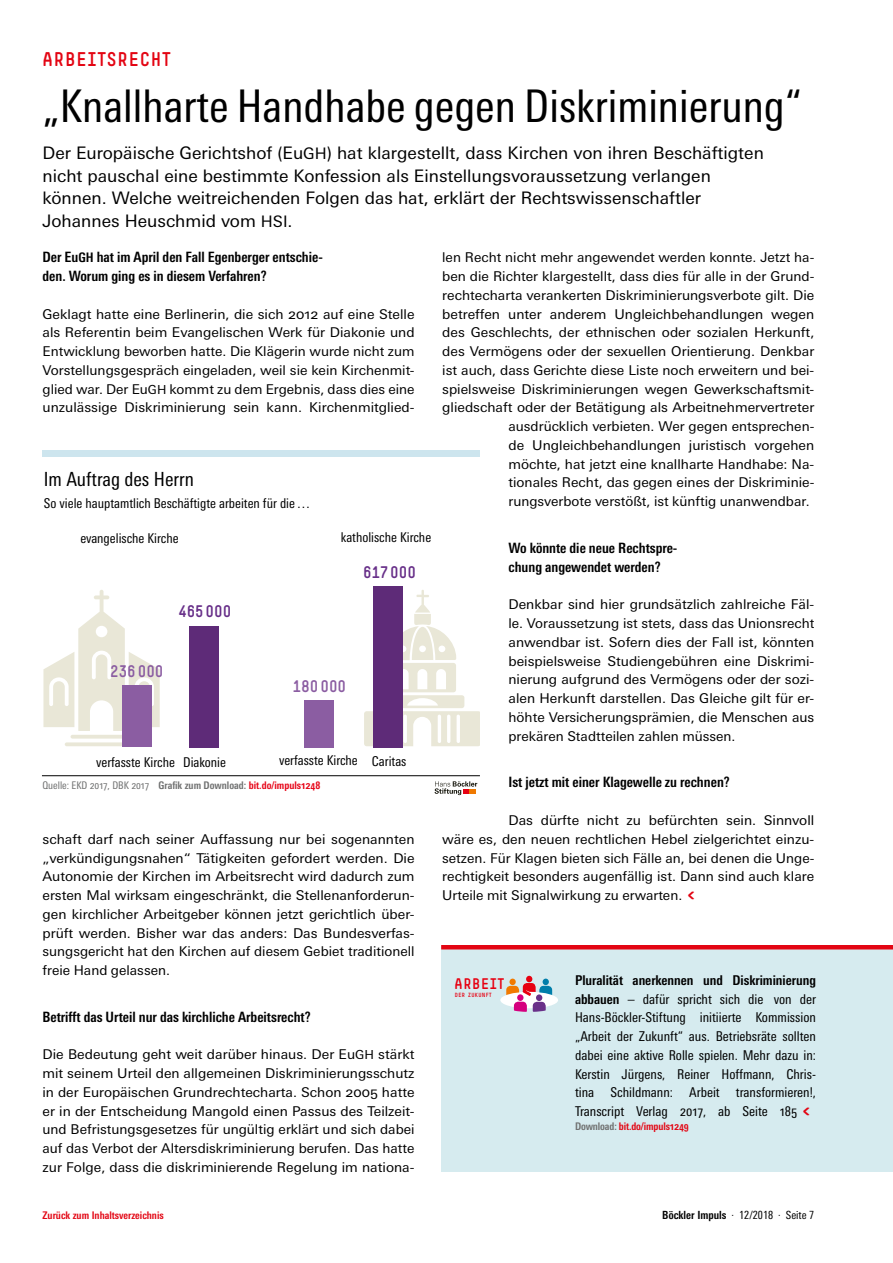
<style>
.page{position:relative;width:893px;height:1263px;background:#fff}
.page>*{position:absolute;margin:0;border:0;box-sizing:border-box;transform-origin:0 0}
._2__Head{font:condensed 45px "Univers Next Pro";color:#000}
.t1{font:condensed 19.5px "Univers Next Pro";color:#000}
._1__Stichwort{font:19.5px "Simple HBS";letter-spacing:.05em;color:#e30513}
._3__Vorspann{font:17.25px/22.5px "Univers Next Pro";color:#000}
.t2{font:16.5px "Simple HBS";color:#8b5da2}
.t3{font:16.5px "Simple HBS";color:#683089}
.t4{font:15.15px "Simple HBS";letter-spacing:.05em;color:#e70011}
._9__Frage_Interview{font:700 condensed 14.25px/18.8px "Univers Next Pro";color:#000}
._9__Antwort_Intervie{font:13.5px/18.8px "Univers Next Pro";color:#000;text-align:justify}
._8__Infobox_Fließtex{font:condensed 13.5px/18.8px "Univers Next Pro";color:#000;text-align:justify}
.t5{font:condensed 11.25px "Univers Next Pro";color:#000}
.t6{font:condensed 10.5px "Univers Next Pro";color:#6f7070}
._8__Infobox_Fließtex-2{font:700 condensed 10.5px "Univers Next Pro";color:#e30513}
.t7{font:6px "Simple HBS";letter-spacing:.05em;color:#e70011}
.s1{font-size:15.9px}
.s2{font-size:13.05px}
.s3{font-size:12.45px}
.s4{font-family:"Simple HBS";font-size:18px;color:#e30513}
.s5{font-weight:700}
.s6{font-weight:700;color:#e60215}
.s7{font-family:"Simple HBS";font-stretch:normal;font-size:18px;color:#e30513}
.s8{color:#6f7070}
</style>
<div class="page">
<div style="left:442px;top:946px;width:451px;height:226px;background:#d6ebef"></div>
<div style="left:500px;top:992px;width:58px;height:16px;background:#fff;border-radius:50%"></div>
<svg style="left:506px;top:976px;width:46px;height:36px"></svg>
<hr style="left:441px;top:945px;width:452px;height:4px;background:#e30513">
<svg style="left:43px;top:590px;width:117px;height:141px"></svg>
<svg style="left:65px;top:742px;width:73px;height:4px"></svg>
<svg style="left:71px;top:735px;width:62px;height:4px"></svg>
<svg style="left:364px;top:590px;width:116px;height:156px"></svg>
<div style="left:122px;top:686px;width:30px;height:61px;background:#8b5da2"></div>
<div style="left:190px;top:626px;width:29px;height:121px;background:#5e2b78"></div>
<div style="left:304px;top:700px;width:30px;height:47px;background:#8b5da2"></div>
<div style="left:373px;top:586px;width:30px;height:161px;background:#5e2b78"></div>
<div style="left:42px;top:450px;width:438px;height:6px;background:#cde5ee"></div>
<svg style="left:435px;top:781px;width:42px;height:14px"></svg>
<hr style="left:42px;top:775px;width:438px;height:1px;background:#000">
<p class="_1__Stichwort" style="left:43px;top:48px;width:129px">ARBEITSRECHT</p>
<p class="_2__Head" style="left:43px;top:80px;width:761px">„Knallharte Handhabe gegen Diskriminierung“</p>
<p class="_3__Vorspann" style="left:43px;top:142px;width:723px">Der Europäische Gerichtshof (Eu<span class="s1">GH</span>) hat klargestellt, dass Kirchen von ihren Beschäftigten nicht pauschal eine bestimmte Konfession als Einstellungsvoraussetzung verlangen können. Welche weitreichenden Folgen das hat, erklärt der Rechtswissenschaftler Johannes Heuschmid vom <span class="s1">HSI</span>.</p>
<p class="_9__Frage_Interview" style="left:43px;top:248px;width:282px">Der Eu<span class="s2">GH</span> hat im April den Fall Egenberger entschie&shy;den. Worum ging es in diesem Verfahren?</p>
<p class="_9__Antwort_Intervie" style="left:43px;top:304px;width:374px">Geklagt hatte eine Berlinerin, die sich 2012 auf eine Stelle als Referentin beim Evangelischen Werk für Diakonie und Entwicklung beworben hatte. Die Klägerin wurde nicht zum Vorstellungsgespräch eingeladen, weil sie kein Kirchenmit&shy;glied war. Der Eu<span class="s3">GH</span> kommt zu dem Ergebnis, dass dies eine unzulässige Diskriminierung sein kann. Kirchenmitglied-</p>
<p class="_9__Antwort_Intervie" style="left:442px;top:248px;width:374px">len Recht nicht mehr angewendet werden konnte. Jetzt ha-</p>
<p class="_9__Antwort_Intervie" style="left:442px;top:267px;width:374px">ben die Richter klargestellt, dass dies für alle in der Grund-</p>
<p class="_9__Antwort_Intervie" style="left:442px;top:286px;width:374px">rechtecharta verankerten Diskriminierungsverbote gilt. Die</p>
<p class="_9__Antwort_Intervie" style="left:442px;top:304px;width:374px">betreffen unter anderem Ungleichbehandlungen wegen</p>
<p class="_9__Antwort_Intervie" style="left:442px;top:323px;width:374px">des Geschlechts, der ethnischen oder sozialen Herkunft,</p>
<p class="_9__Antwort_Intervie" style="left:442px;top:342px;width:374px">des Vermögens oder der sexuellen Orientierung. Denkbar</p>
<p class="_9__Antwort_Intervie" style="left:442px;top:361px;width:374px">ist auch, dass Gerichte diese Liste noch erweitern und bei-</p>
<p class="_9__Antwort_Intervie" style="left:442px;top:379px;width:374px">spielsweise Diskriminierungen wegen Gewerkschaftsmit-</p>
<p class="_9__Antwort_Intervie" style="left:442px;top:398px;width:374px">gliedschaft oder der Betätigung als Arbeitnehmervertreter</p>
<p class="_9__Antwort_Intervie" style="left:508px;top:417px;width:307px">ausdrücklich verbieten. Wer gegen entsprechen-</p>
<p class="_9__Antwort_Intervie" style="left:508px;top:436px;width:307px">de Ungleichbehandlungen juristisch vorgehen</p>
<p class="_9__Antwort_Intervie" style="left:508px;top:454px;width:307px">möchte, hat jetzt eine knallharte Handhabe: Na-</p>
<p class="_9__Antwort_Intervie" style="left:508px;top:473px;width:307px">tionales Recht, das gegen eines der Diskriminie-</p>
<p class="_9__Antwort_Intervie" style="left:508px;top:492px;width:303px">rungsverbote verstößt, ist künftig unanwendbar.</p>
<p class="_9__Frage_Interview" style="left:508px;top:538px;width:171px">Wo könnte die neue Rechtspre&shy;chung angewendet werden?</p>
<p class="_9__Antwort_Intervie" style="left:508px;top:595px;width:307px">Denkbar sind hier grundsätzlich zahlreiche Fäl&shy;le. Voraussetzung ist stets, dass das Unionsrecht anwendbar ist. Sofern dies der Fall ist, könnten beispielsweise Studiengebühren eine Diskrimi&shy;nierung aufgrund des Vermögens oder der sozi&shy;alen Herkunft darstellen. Das Gleiche gilt für er&shy;höhte Versicherungsprämien, die Menschen aus prekären Stadtteilen zahlen müssen.</p>
<p class="_9__Frage_Interview" style="left:508px;top:773px;width:223px">Ist jetzt mit einer Klagewelle zu rechnen?</p>
<p class="_9__Antwort_Intervie" style="left:442px;top:811px;width:374px;text-indent:66px">Das dürfte nicht zu befürchten sein. Sinnvoll wäre es, den neuen rechtlichen Hebel zielgerichtet einzu&shy;setzen. Für Klagen bieten sich Fälle an, bei denen die Unge&shy;rechtigkeit besonders augenfällig ist. Dann sind auch klare Urteile mit Signalwirkung zu erwarten.<span class="s4">&lt;</span></p>
<p class="t1" style="left:44px;top:468px;width:152px">Im Auftrag des Herrn</p>
<p class="_8__Infobox_Fließtex" style="left:44px;top:494px;width:268px">So viele hauptamtlich Beschäftigte arbeiten für die…</p>
<p class="_8__Infobox_Fließtex" style="left:80px;top:529px;width:100px">evangelische Kirche</p>
<p class="_8__Infobox_Fließtex" style="left:341px;top:528px;width:92px">katholische Kirche</p>
<p class="t3" style="left:363px;top:563px;width:54px">617000</p>
<p class="t3" style="left:178px;top:602px;width:55px">465000</p>
<p class="t2" style="left:110px;top:662px;width:55px">236000</p>
<p class="t2" style="left:293px;top:677px;width:55px">180000</p>
<p class="_8__Infobox_Fließtex" style="left:183px;top:753px;width:44px">Diakonie</p>
<p class="_8__Infobox_Fließtex" style="left:279px;top:751px;width:129px">verfasste Kirche Caritas</p>
<p class="_8__Infobox_Fließtex" style="left:96px;top:753px;width:80px">verfasste Kirche</p>
<p class="t6" style="left:42px;top:779px;width:280px">Quelle: EKD 2017, DBK 2017 <span class="s5">Grafik zum Download:</span> <span class="s6">bit.do/impuls1248</span></p>
<p class="_9__Antwort_Intervie" style="left:43px;top:829px;width:374px">schaft darf nach seiner Auffassung nur bei sogenannten „verkündigungsnahen“ Tätigkeiten gefordert werden. Die Autonomie der Kirchen im Arbeitsrecht wird dadurch zum ersten Mal wirksam eingeschränkt, die Stellenanforderun&shy;gen kirchlicher Arbeitgeber können jetzt gerichtlich über&shy;prüft werden. Bisher war das anders: Das Bundesverfas&shy;sungsgericht hat den Kirchen auf diesem Gebiet traditionell freie Hand gelassen.</p>
<p class="_9__Frage_Interview" style="left:43px;top:1007px;width:270px">Betrifft das Urteil nur das kirchliche Arbeitsrecht?</p>
<p class="_9__Antwort_Intervie" style="left:43px;top:1045px;width:374px">Die Bedeutung geht weit darüber hinaus. Der Eu<span class="s3">GH</span> stärkt mit seinem Urteil den allgemeinen Diskriminierungsschutz in der Europäischen Grundrechtecharta. Schon 2005 hatte er in der Entscheidung Mangold einen Passus des Teilzeit&shy;und Befristungsgesetzes für ungültig erklärt und sich dabei auf das Verbot der Altersdiskriminierung berufen. Das hatte zur Folge, dass die diskriminierende Regelung im nationa-</p>
<p class="_8__Infobox_Fließtex" style="left:575px;top:970px;width:242px"><span class="s5">Pluralität anerkennen und Diskriminierung abbauen</span> – dafür spricht sich die von der Hans-Böckler-Stiftung initiierte Kommission „Arbeit der Zukunft“ aus. Betriebsräte sollten dabei eine aktive Rolle spielen. Mehr dazu in:<br>Kerstin Jürgens, Reiner Hoffmann, Chris&shy;tina Schildmann: Arbeit transformieren!, Transcript Verlag 2017, ab Seite 185<span class="s7">&lt;</span></p>
<p class="_8__Infobox_Fließtex-2" style="left:575px;top:1119px;width:115px"><span class="s8">Download:</span> bit.do/impuls1249</p>
<p class="t4" style="left:454px;top:975px;width:51px">ARBEIT</p>
<p class="t7" style="left:455px;top:991px;width:38px">DER ZUKUNFT</p>
<p class="_8__Infobox_Fließtex-2" style="left:43px;top:1209px;width:123px">Zurück zum Inhaltsverzeichnis</p>
<p class="t5" style="left:662px;top:1208px;width:153px"><span class="s5">Böckler Impuls</span> · 12/2018 · Seite 7</p>
</div>
